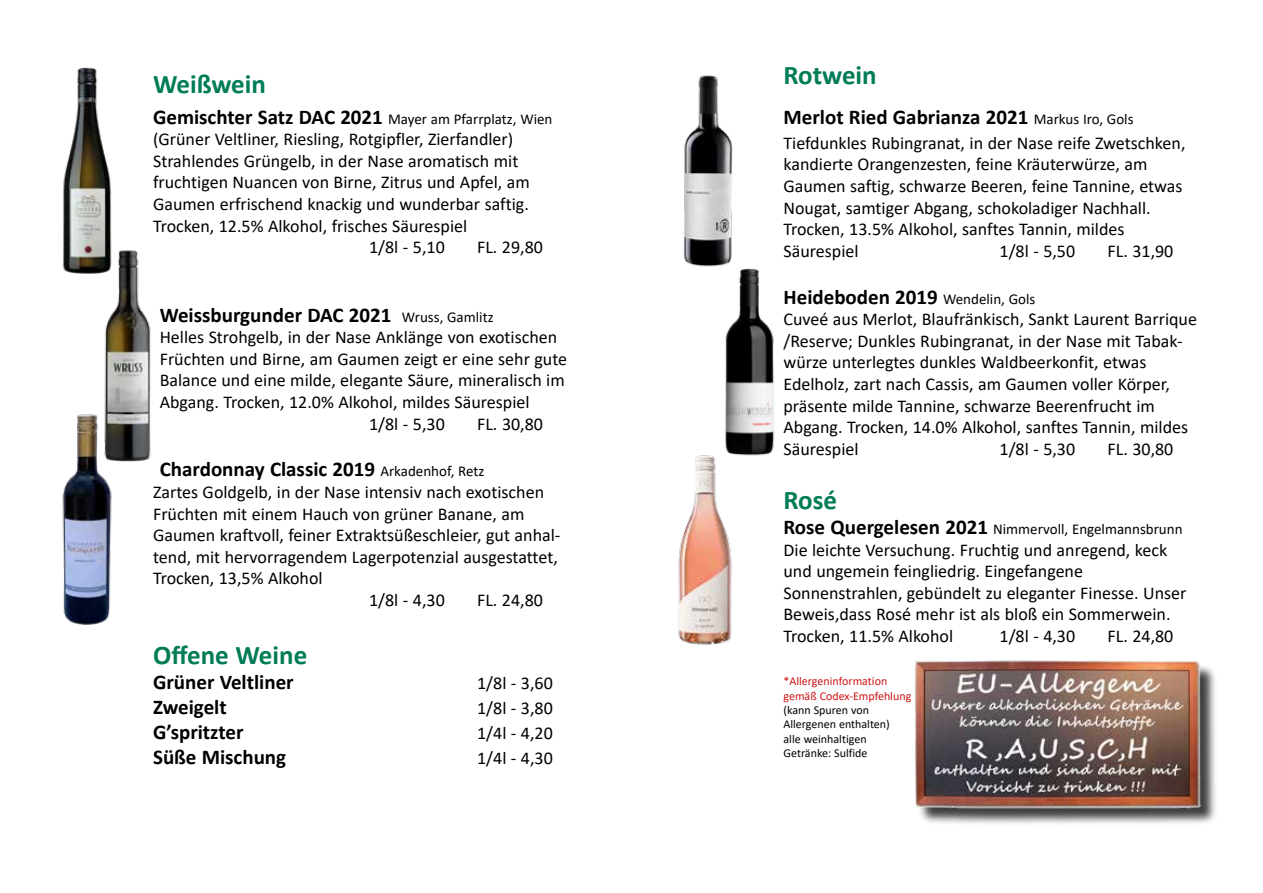
<style>
.page{position:relative;width:1263px;height:893px;background:#fff}
.page>*{position:absolute;margin:0;border:0;box-sizing:border-box;transform-origin:0 0}
.t1{font:700 27px "Calibri";color:#007c57}
.t2{font:700 21px "Calibri";color:#000}
.t3{font:18px/21.6px "Calibri";color:#000}
.t4{font:15px "Calibri";color:#000}
.t5{font:12px/14.4px "Calibri";color:#000}
.t6{font:12px/14.4px "Calibri";color:#cd1719}
.s1{font-weight:700;font-size:21px}
.s2{font-weight:400;font-size:15px}
</style>
<div class="page">
<img style="left:62px;top:67px;width:50px;height:207px">
<img style="left:62px;top:414px;width:50px;height:210px">
<img style="left:725px;top:268px;width:50px;height:188px">
<img style="left:678px;top:436px;width:59px;height:209px">
<div style="left:917px;top:663px;width:301px;height:162px;background:#000;opacity:.75"></div>
<img style="left:915px;top:660px;width:287px;height:165px">
<img style="left:95px;top:249px;width:56px;height:213px">
<img style="left:683px;top:75px;width:55px;height:199px">
<h1 class="t1" style="left:153px;top:64px;width:114px">Weißwein</h1>
<h1 class="t1" style="left:783px;top:56px;width:95px">Rotwein</h1>
<p class="t4" style="left:153px;top:108px;width:401px"><span class="s1">Gemischter Satz DAC 2021</span> Mayer am Pfarrplatz, Wien</p>
<p class="t3" style="left:153px;top:128px;width:362px">(Grüner Veltliner, Riesling, Rotgipfler, Zierfandler)</p>
<p class="t3" style="left:153px;top:150px;width:367px">Strahlendes Grüngelb, in der Nase aromatisch mit</p>
<p class="t3" style="left:153px;top:171px;width:378px">fruchtigen Nuancen von Birne, Zitrus und Apfel, am</p>
<p class="t3" style="left:153px;top:193px;width:377px">Gaumen erfrischend knackig und wunderbar saftig.</p>
<p class="t3" style="left:153px;top:214px;width:316px">Trocken, 12.5% Alkohol, frisches Säurespiel</p>
<p class="t3" style="left:369px;top:236px;width:77px">1/8l - 5,10</p>
<p class="t3" style="left:477px;top:236px;width:67px">FL. 29,80</p>
<p class="t2" style="left:160px;top:300px;width:335px">Weissburgunder DAC 2021 <span class="s2">Wruss, Gamlitz</span></p>
<p class="t3" style="left:160px;top:326px;width:399px">Helles Strohgelb, in der Nase Anklänge von exotischen</p>
<p class="t3" style="left:160px;top:348px;width:409px">Früchten und Birne, am Gaumen zeigt er eine sehr gute</p>
<p class="t3" style="left:160px;top:369px;width:406px">Balance und eine milde, elegante Säure, mineralisch im</p>
<p class="t3" style="left:160px;top:391px;width:371px">Abgang. Trocken, 12.0% Alkohol, mildes Säurespiel</p>
<p class="t3" style="left:369px;top:412px;width:77px">1/8l - 5,30</p>
<p class="t3" style="left:477px;top:412px;width:67px">FL. 30,80</p>
<p class="t2" style="left:160px;top:455px;width:326px">Chardonnay Classic 2019 <span class="s2">Arkadenhof, Retz</span></p>
<p class="t3" style="left:153px;top:481px;width:392px">Zartes Goldgelb, in der Nase intensiv nach exotischen</p>
<p class="t3" style="left:153px;top:502px;width:373px">Früchten mit einem Hauch von grüner Banane, am</p>
<p class="t3" style="left:153px;top:524px;width:409px">Gaumen kraftvoll, feiner Extraktsüßeschleier, gut anhal-</p>
<p class="t3" style="left:153px;top:546px;width:406px">tend, mit hervorragendem Lagerpotenzial ausgestattet,</p>
<p class="t3" style="left:153px;top:567px;width:171px">Trocken, 13,5% Alkohol</p>
<p class="t3" style="left:369px;top:589px;width:77px">1/8l - 4,30</p>
<p class="t3" style="left:477px;top:589px;width:67px">FL. 24,80</p>
<h1 class="t1" style="left:153px;top:635px;width:156px">Offene Weine</h1>
<p class="t2" style="left:153px;top:667px;width:142px">Grüner Veltliner</p>
<p class="t3" style="left:477px;top:672px;width:77px">1/8l - 3,60</p>
<p class="t2" style="left:153px;top:692px;width:75px">Zweigelt</p>
<p class="t3" style="left:477px;top:697px;width:77px">1/8l - 3,80</p>
<p class="t2" style="left:153px;top:717px;width:92px">G’spritzter</p>
<p class="t3" style="left:477px;top:722px;width:77px">1/4l - 4,20</p>
<p class="t2" style="left:153px;top:743px;width:135px">Süße Mischung</p>
<p class="t3" style="left:477px;top:747px;width:77px">1/4l - 4,30</p>
<p class="t2" style="left:783px;top:102px;width:352px">Merlot Ried Gabrianza 2021 <span class="s2">Markus Iro, Gols</span></p>
<p class="t3" style="left:783px;top:132px;width:403px">Tiefdunkles Rubingranat, in der Nase reife Zwetschken, kandierte Orangenzesten, feine Kräuterwürze, am Gaumen saftig, schwarze Beeren, feine Tannine, etwas Nougat, samtiger Abgang, schokoladiger Nachhall.<br>Trocken, 13.5% Alkohol, sanftes Tannin, mildes Säurespiel</p>
<p class="t3" style="left:999px;top:240px;width:77px">1/8l - 5,50</p>
<p class="t3" style="left:1107px;top:240px;width:67px">FL. 31,90</p>
<p class="t2" style="left:783px;top:282px;width:253px">Heideboden 2019 <span class="s2">Wendelin, Gols</span></p>
<p class="t3" style="left:783px;top:308px;width:415px">Cuveé aus Merlot, Blaufränkisch, Sankt Laurent Barrique /Reserve; Dunkles Rubingranat, in der Nase mit Tabak&shy;würze unterlegtes dunkles Waldbeerkonfit, etwas Edelholz, zart nach Cassis, am Gaumen voller Körper, präsente milde Tannine, schwarze Beerenfrucht im Abgang. Trocken, 14.0% Alkohol, sanftes Tannin, mildes Säurespiel</p>
<p class="t3" style="left:999px;top:438px;width:77px">1/8l - 5,30</p>
<p class="t3" style="left:1107px;top:438px;width:67px">FL. 30,80</p>
<h1 class="t1" style="left:783px;top:481px;width:55px">Rosé</h1>
<p class="t4" style="left:783px;top:519px;width:401px"><span class="s1">Rose Quergelesen 2021</span> Nimmervoll, Engelmannsbrunn</p>
<p class="t3" style="left:783px;top:538px;width:404px">Die leichte Versuchung. Fruchtig und anregend, keck und ungemein feingliedrig. Eingefangene Sonnenstrahlen, gebündelt zu eleganter Finesse. Unser Beweis,dass Rosé mehr ist als bloß ein Sommerwein.<br>Trocken, 11.5% Alkohol</p>
<p class="t3" style="left:999px;top:625px;width:77px">1/8l - 4,30</p>
<p class="t3" style="left:1107px;top:625px;width:67px">FL. 24,80</p>
<p class="t6" style="left:783px;top:674px;width:129px">*Allergeninformation gemäß Codex-Empfehlung</p>
<p class="t5" style="left:783px;top:702px;width:108px">(kann Spuren von<br>Allergenen enthalten) alle weinhaltigen<br>Getränke: Sulfide</p>
</div>
